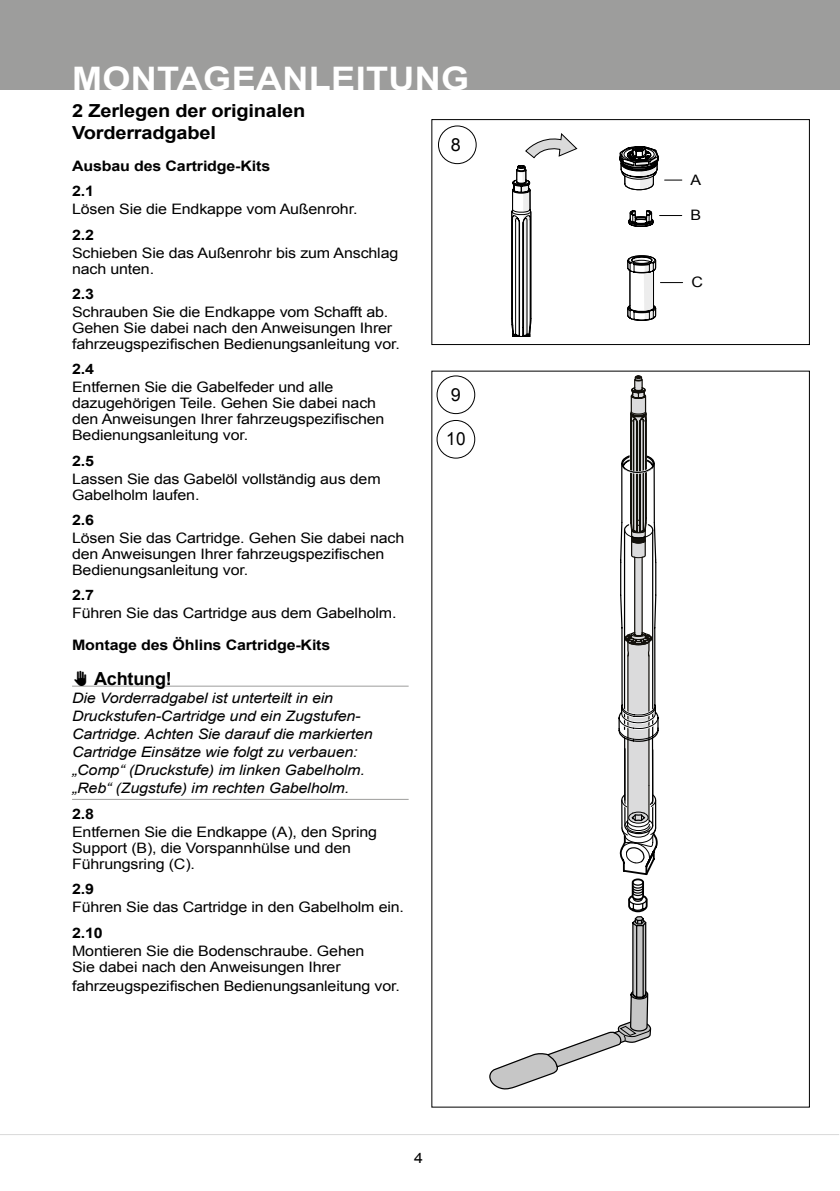
<style>
.page{position:relative;width:840px;height:1191px;background:#fff}
.page>*{position:absolute;margin:0;border:0;box-sizing:border-box;transform-origin:0 0}
.t1{font:700 32.4px "Arial";letter-spacing:.01em;color:#fff;scale:1.11 1}
.t2{font:700 18px/22px "Arial";letter-spacing:-.01em;color:#000;scale:1.11 1}
.t3{font:700 18px "Arial";letter-spacing:-.01em;color:#000}
.t4{font:18px "Arial";color:#000}
.t5{font:18px "Arial";color:#000;scale:.95 1}
.t6{font:14.4px/16px "Arial";letter-spacing:-.01em;color:#000;scale:1.11 1}
.t7{font:italic 14.4px/18px "Arial";letter-spacing:-.01em;color:#000;scale:1.11 1}
.t8{font:700 14.4px/25.4px "Arial";letter-spacing:-.01em;color:#000;scale:1.11 1}
</style>
<div class="page">
<div style="left:0;top:0;width:839px;height:90px;background:#9d9d9c"></div>
<hr style="left:0;top:1134px;width:838px;height:1px;background:#dadada">
<hr style="left:72px;top:686px;width:336px;height:1px;background:#9d9d9c">
<hr style="left:72px;top:799px;width:336px;height:1px;background:#9d9d9c">
<svg style="left:489px;top:375px;width:169px;height:715px"></svg>
<div style="left:436px;top:375px;width:39px;height:39px;border:1px solid #000;border-radius:50%"></div>
<div style="left:436px;top:420px;width:39px;height:38px;border:1px solid #000;border-radius:50%"></div>
<div style="left:431px;top:119px;width:378px;height:226px;border:1px solid #000"></div>
<svg style="left:664px;top:180px;width:17px;height:1px"></svg>
<div style="left:438px;top:125px;width:38px;height:39px;border:1px solid #000;border-radius:50%"></div>
<svg style="left:511px;top:165px;width:21px;height:171px"></svg>
<svg style="left:525px;top:133px;width:52px;height:25px"></svg>
<svg style="left:619px;top:146px;width:39px;height:45px"></svg>
<svg style="left:627px;top:210px;width:55px;height:111px"></svg>
<h1 class="t1" style="left:72px;top:57px;width:359px">MONTAGEANLEITUNG</h1>
<p class="t2" style="left:72px;top:101px;width:211px">2 Zerlegen der originalen<br>Vorderradgabel</p>
<p class="t8" style="left:72px;top:153px;width:179px">Ausbau des Cartridge-Kits<br>2.1</p>
<p class="t6" style="left:72px;top:201px;width:258px">Lösen Sie die Endkappe vom Außenrohr.</p>
<p class="t8" style="left:72px;top:222px;width:21px">2.2</p>
<p class="t6" style="left:72px;top:245px;width:295px">Schieben Sie das Außenrohr bis zum Anschlag nach unten.</p>
<p class="t8" style="left:72px;top:281px;width:21px">2.3</p>
<p class="t6" style="left:72px;top:304px;width:297px">Schrauben Sie die Endkappe vom Schafft ab.<br>Gehen Sie dabei nach den Anweisungen Ihrer fahrzeugspezifischen Bedienungsanleitung vor.</p>
<p class="t8" style="left:72px;top:357px;width:21px">2.4</p>
<p class="t6" style="left:72px;top:379px;width:283px">Entfernen Sie die Gabelfeder und alle dazugehörigen Teile. Gehen Sie dabei nach den Anweisungen Ihrer fahrzeugspezifischen Bedienungsanleitung vor.</p>
<p class="t8" style="left:72px;top:448px;width:21px">2.5</p>
<p class="t6" style="left:72px;top:471px;width:279px">Lassen Sie das Gabelöl vollständig aus dem<br>Gabelholm laufen.</p>
<p class="t8" style="left:72px;top:508px;width:21px">2.6</p>
<p class="t6" style="left:72px;top:530px;width:300px">Lösen Sie das Cartridge. Gehen Sie dabei nach den Anweisungen Ihrer fahrzeugspezifischen<br>Bedienungsanleitung vor.</p>
<p class="t8" style="left:72px;top:583px;width:21px">2.7</p>
<p class="t6" style="left:72px;top:605px;width:293px">Führen Sie das Cartridge aus dem Gabelholm.</p>
<p class="t8" style="left:72px;top:633px;width:233px">Montage des Öhlins Cartridge-Kits</p>
<p class="t3" style="left:72px;top:667px;width:27px">✋✋Achtung!</p>
<p class="t7" style="left:72px;top:689px;width:272px">Die Vorderradgabel ist unterteilt in ein Druckstufen-Cartridge und ein Zugstufen-Cartridge. Achten Sie darauf die markierten Cartridge Einsätze wie folgt zu verbauen: „Comp“ (Druckstufe) im linken Gabelholm. „Reb“ (Zugstufe) im rechten Gabelholm.</p>
<p class="t8" style="left:72px;top:801px;width:21px">2.8</p>
<p class="t6" style="left:72px;top:824px;width:276px">Entfernen Sie die Endkappe (A), den Spring<br>Support (B), die Vorspannhülse und den<br>Führungsring (C).</p>
<p class="t8" style="left:72px;top:877px;width:21px">2.9</p>
<p class="t6" style="left:72px;top:899px;width:300px">Führen Sie das Cartridge in den Gabelholm ein.</p>
<p class="t8" style="left:72px;top:920px;width:29px">2.10</p>
<p class="t6" style="left:72px;top:942px;width:265px">Montieren Sie die Bodenschraube. Gehen<br>Sie dabei nach den Anweisungen Ihrer</p>
<p class="t6" style="left:72px;top:977px;width:297px">fahrzeugspezifischen Bedienungsanleitung vor.</p>
<p class="t4" style="left:450px;top:133px;width:12px">8</p>
<p class="t4" style="left:450px;top:383px;width:12px">9</p>
<p class="t5" style="left:446px;top:427px;width:22px">10</p>
<p class="t6" style="left:414px;top:1150px;width:10px">4</p>
<p class="t6" style="left:690px;top:172px;width:11px">A</p>
<p class="t6" style="left:690px;top:207px;width:11px">B</p>
<p class="t6" style="left:691px;top:274px;width:12px">C</p>
</div>
